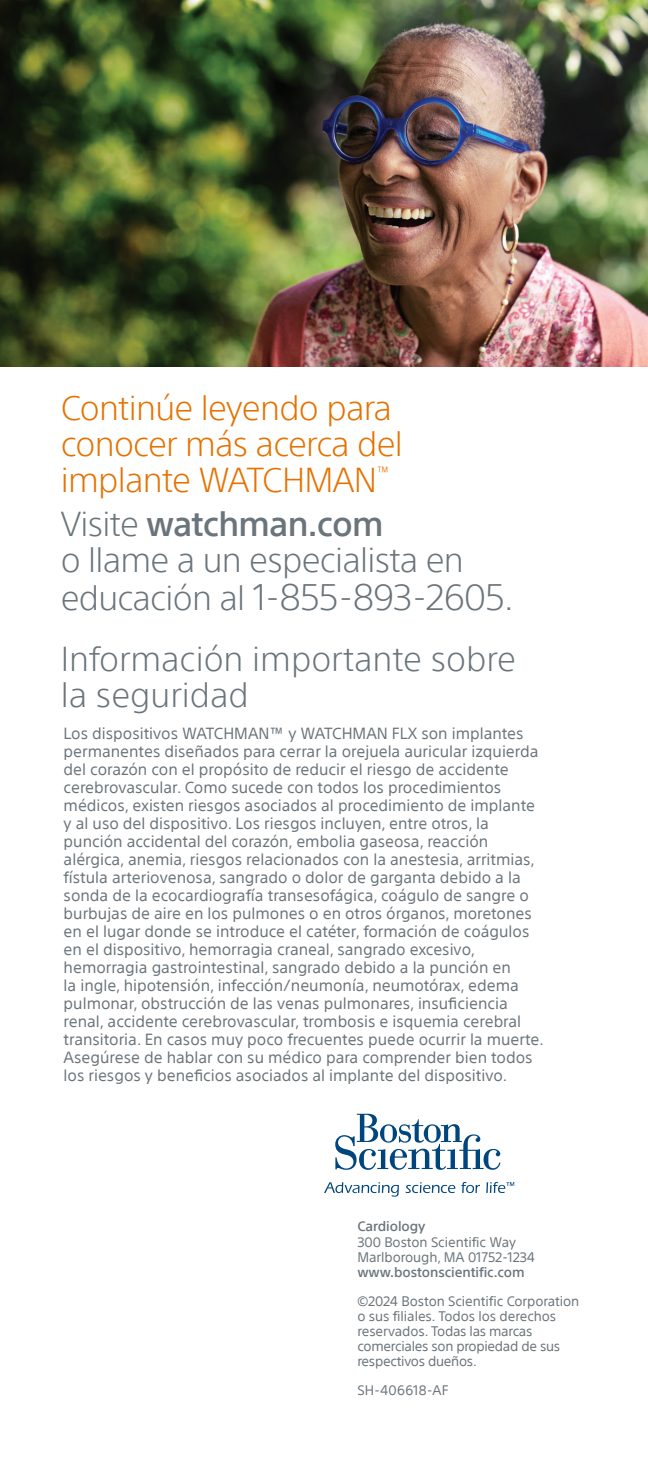
<style>
.page{position:relative;width:648px;height:1458px;background:#fff}
.page>*{position:absolute;margin:0;border:0;box-sizing:border-box;transform-origin:0 0}
.t1{font:300 36px "SST";letter-spacing:-.01em;color:#6a747b}
.t2{font:300 33.75px/36px "SST";letter-spacing:-.02em;color:#e57200}
.t3{font:300 33.75px/36px "SST";letter-spacing:-.02em;color:#6a747b}
.t4{font:300 33.75px/36px "SST";color:#6a747b}
.t5{font:15.75px/18px "SST";color:#6a747b}
.t6{font:300 14.4px "SST";color:#e57200}
.Legal_footnotes{font:13.5px/15.3px "SST";letter-spacing:-.005em;color:#6a747b}
.Legal_footnotes-2{font:13.5px "SST";letter-spacing:.025em;color:#6a747b}
.s1{font-weight:500}
.s2{font-size:33.75px}
</style>
<div class="page">
<svg style="left:335px;top:1114px;width:165px;height:56px"></svg>
<svg style="left:324px;top:1182px;width:75px;height:15px"></svg>
<svg style="left:406px;top:1182px;width:49px;height:11px"></svg>
<svg style="left:461px;top:1182px;width:19px;height:11px"></svg>
<svg style="left:486px;top:1182px;width:28px;height:11px"></svg>
<img style="left:0;top:0;width:648px;height:366px">
<p class="t2" style="left:61px;top:390px;width:344px">Continúe leyendo para conocer más acerca del implante WATCHMAN</p>
<p class="t6" style="left:376px;top:463px;width:15px">™</p>
<p class="t3" style="left:61px;top:506px;width:404px">Visite <span class="s1">watchman.com<br></span>o llame a un especialista en</p>
<p class="t1" style="left:61px;top:576px;width:454px"><span class="s2">educación al</span> 1-855-893-2605<span class="s2">.</span></p>
<p class="t4" style="left:61px;top:641px;width:457px">Información importante sobre la seguridad</p>
<p class="t5" style="left:64px;top:725px;width:482px">Los dispositivos WATCHMAN™ y WATCHMAN FLX son implantes permanentes diseñados para cerrar la orejuela auricular izquierda del corazón con el propósito de reducir el riesgo de accidente cerebrovascular. Como sucede con todos los procedimientos médicos, existen riesgos asociados al procedimiento de implante y al uso del dispositivo. Los riesgos incluyen, entre otros, la punción accidental del corazón, embolia gaseosa, reacción alérgica, anemia, riesgos relacionados con la anestesia, arritmias, fístula arteriovenosa, sangrado o dolor de garganta debido a la sonda de la ecocardiografía transesofágica, coágulo de sangre o burbujas de aire en los pulmones o en otros órganos, moretones en el lugar donde se introduce el catéter, formación de coágulos en el dispositivo, hemorragia craneal, sangrado excesivo, hemorragia gastrointestinal, sangrado debido a la punción en<br>la ingle, hipotensión, infección/neumonía, neumotórax, edema pulmonar, obstrucción de las venas pulmonares, insuficiencia renal, accidente cerebrovascular, trombosis e isquemia cerebral transitoria. En casos muy poco frecuentes puede ocurrir la muerte.<br>Asegúrese de hablar con su médico para comprender bien todos los riesgos y beneficios asociados al implante del dispositivo.</p>
<p class="Legal_footnotes" style="left:357px;top:1219px;width:179px"><span class="s1">Cardiology<br></span>300 Boston Scientific Way<br>Marlborough, MA 01752-1234 <span class="s1">www.bostonscientific.com</span></p>
<p class="Legal_footnotes" style="left:357px;top:1293px;width:223px">©2024 Boston Scientific Corporation o sus filiales. Todos los derechos reservados. Todas las marcas comerciales son propiedad de sus respectivos dueños.</p>
<p class="Legal_footnotes-2" style="left:357px;top:1382px;width:93px">SH-406618-AF</p>
</div>
